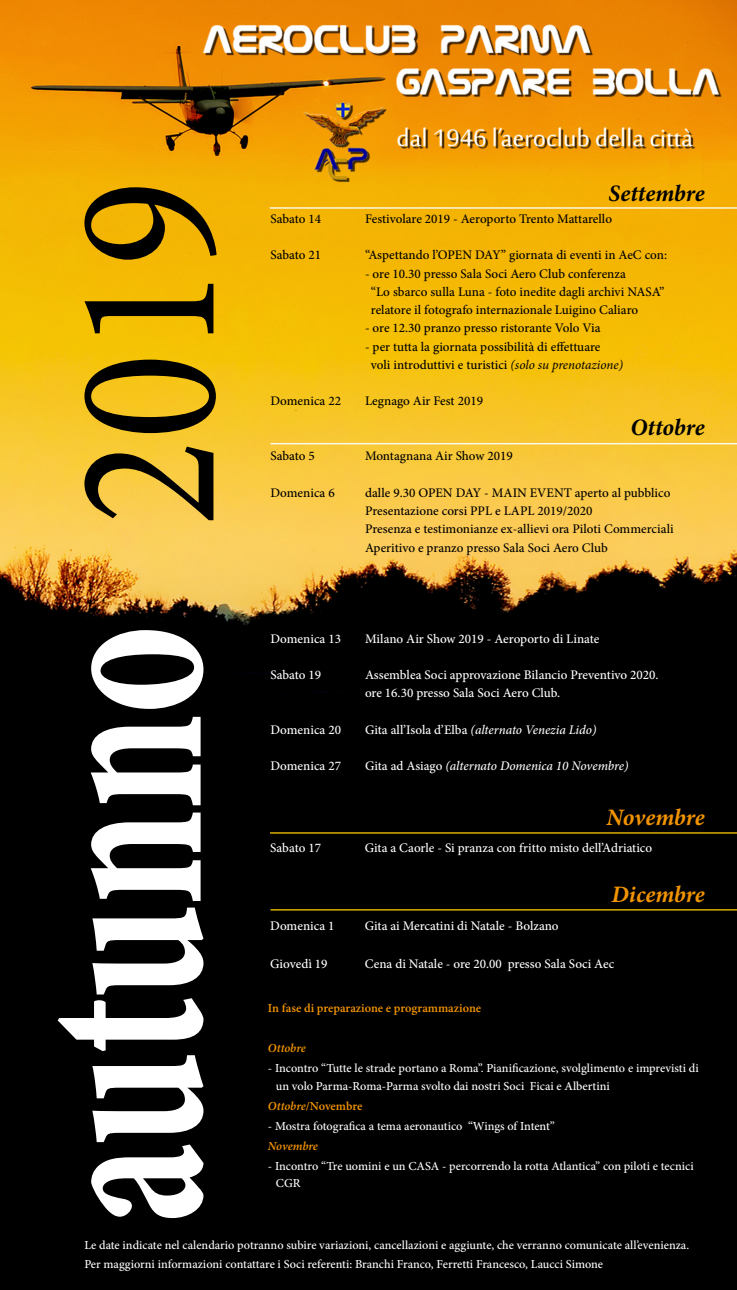
<style>
.page{position:relative;width:737px;height:1290px;background:#000}
.page>*{position:absolute;margin:0;border:0;box-sizing:border-box;transform-origin:0 0}
.t1{font:italic 700 23.62px "Minion Pro";letter-spacing:-.005em;color:#f29400}
.t2{font:italic 700 23.62px "Minion Pro";letter-spacing:-.005em;color:#000}
.t3{font:500 13.12px/18.2px "Minion Pro";color:#000}
.t4{font:500 13.12px/18.2px "Minion Pro";color:#fff}
.t5{font:italic 500 13.12px "Minion Pro";letter-spacing:-.005em;color:#fff}
.t6{font:500 12.25px/17.5px "Minion Pro";color:#fff}
.t7{font:600 12.25px "Minion Pro";color:#f39400}
.t8{font:italic 600 12.25px "Minion Pro";letter-spacing:-.01em;color:#f39400}
.s1{font-weight:400;font-style:italic}
.s2{font-style:normal}
.s3{font-style:italic}
</style>
<div class="page">
<img style="left:0;top:0;width:737px;height:1023px">
<svg style="left:84px;top:187px;width:132px;height:333px"></svg>
<hr style="left:270px;top:443px;width:467px;height:1px;background:#fff">
<hr style="left:270px;top:207px;width:467px;height:2px;background:#fff">
<hr style="left:270px;top:832px;width:467px;height:1px;background:#fcc400">
<hr style="left:270px;top:909px;width:467px;height:1px;background:#fcc400">
<svg style="left:58px;top:630px;width:145px;height:588px"></svg>
<h1 class="t2" style="left:608px;top:176px;width:98px">Settembre</h1>
<p class="t3" style="left:270px;top:210px;width:52px">Sabato 14</p>
<p class="t3" style="left:365px;top:210px;width:248px">Festivolare 2019 - Aeroporto Trento Mattarello</p>
<p class="t3" style="left:270px;top:246px;width:52px">Sabato 21</p>
<p class="t3" style="left:365px;top:246px;width:303px">“Aspettando l’OPEN DAY” giornata di eventi in AeC con:</p>
<p class="t3" style="left:371px;top:264px;width:295px;text-indent:-6px">- ore 10.30 presso Sala Soci Aero Club conferenza<br>“Lo sbarco sulla Luna - foto inedite dagli archivi NASA” relatore il fotografo internazionale Luigino Caliaro</p>
<p class="t3" style="left:365px;top:319px;width:237px">- ore 12.30 pranzo presso ristorante Volo Via</p>
<p class="t3" style="left:371px;top:337px;width:253px;text-indent:-6px">- per tutta la giornata possibilità di effettuare voli introduttivi e turistici <span class="s1">(solo su prenotazione)</span></p>
<p class="t3" style="left:270px;top:392px;width:72px">Domenica 22</p>
<p class="t3" style="left:365px;top:392px;width:119px">Legnago Air Fest 2019</p>
<h1 class="t2" style="left:630px;top:411px;width:76px">Ottobre</h1>
<p class="t3" style="left:270px;top:447px;width:46px">Sabato 5</p>
<p class="t3" style="left:365px;top:447px;width:149px">Montagnana Air Show 2019</p>
<p class="t3" style="left:270px;top:484px;width:66px">Domenica 6</p>
<p class="t3" style="left:365px;top:484px;width:310px">dalle 9.30 OPEN DAY - MAIN EVENT aperto al pubblico Presentazione corsi PPL e LAPL 2019/2020<br>Presenza e testimonianze ex-allievi ora Piloti Commerciali Aperitivo e pranzo presso Sala Soci Aero Club</p>
<p class="t4" style="left:270px;top:629px;width:72px">Domenica 13</p>
<p class="t4" style="left:365px;top:629px;width:236px">Milano Air Show 2019 - Aeroporto di Linate</p>
<p class="t4" style="left:270px;top:666px;width:52px">Sabato 19</p>
<p class="t4" style="left:365px;top:666px;width:295px">Assemblea Soci approvazione Bilancio Preventivo 2020. ore 16.30 presso Sala Soci Aero Club.</p>
<p class="t4" style="left:270px;top:721px;width:72px">Domenica 20</p>
<p class="t5" style="left:365px;top:721px;width:233px"><span class="s2">Gita all’Isola d’Elba</span> (alternato Venezia Lido)</p>
<p class="t4" style="left:270px;top:757px;width:72px">Domenica 27</p>
<p class="t5" style="left:365px;top:757px;width:265px"><span class="s2">Gita ad Asiago</span> (alternato Domenica 10 Novembre)</p>
<h1 class="t1" style="left:606px;top:800px;width:100px">Novembre</h1>
<p class="t4" style="left:270px;top:838px;width:52px">Sabato 17</p>
<p class="t4" style="left:365px;top:838px;width:289px">Gita a Caorle - Si pranza con fritto misto dell’Adriatico</p>
<h1 class="t1" style="left:611px;top:877px;width:95px">Dicembre</h1>
<p class="t4" style="left:270px;top:916px;width:66px">Domenica 1</p>
<p class="t4" style="left:365px;top:916px;width:195px">Gita ai Mercatini di Natale - Bolzano</p>
<p class="t4" style="left:270px;top:954px;width:59px">Giovedì 19</p>
<p class="t4" style="left:365px;top:954px;width:251px">Cena di Natale - ore 20.00 presso Sala Soci Aec</p>
<p class="t7" style="left:268px;top:1000px;width:215px">In fase di preparazione e programmazione</p>
<p class="t8" style="left:268px;top:1040px;width:39px">Ottobre</p>
<p class="t6" style="left:276px;top:1059px;width:424px;text-indent:-8px">- Incontro “Tutte le strade portano a Roma”. Pianificazione, svolglimento e imprevisti di un volo Parma-Roma-Parma svolto dai nostri Soci Ficai e Albertini</p>
<p class="t7" style="left:268px;top:1097px;width:96px"><span class="s3">Ottobre</span>/Novembre</p>
<p class="t6" style="left:268px;top:1117px;width:288px">- Mostra fotografica a tema aeronautico “Wings of Intent”</p>
<p class="t8" style="left:268px;top:1137px;width:52px">Novembre</p>
<p class="t6" style="left:276px;top:1157px;width:419px;text-indent:-8px">- Incontro “Tre uomini e un CASA - percorrendo la rotta Atlantica” con piloti e tecnici<br>CGR</p>
<p class="t6" style="left:84px;top:1236px;width:606px;line-height:18.2px">Le date indicate nel calendario potranno subire variazioni, cancellazioni e aggiunte, che verranno comunicate all’evenienza.<br>Per maggiorni informazioni contattare i Soci referenti: Branchi Franco, Ferretti Francesco, Laucci Simone</p>
</div>
